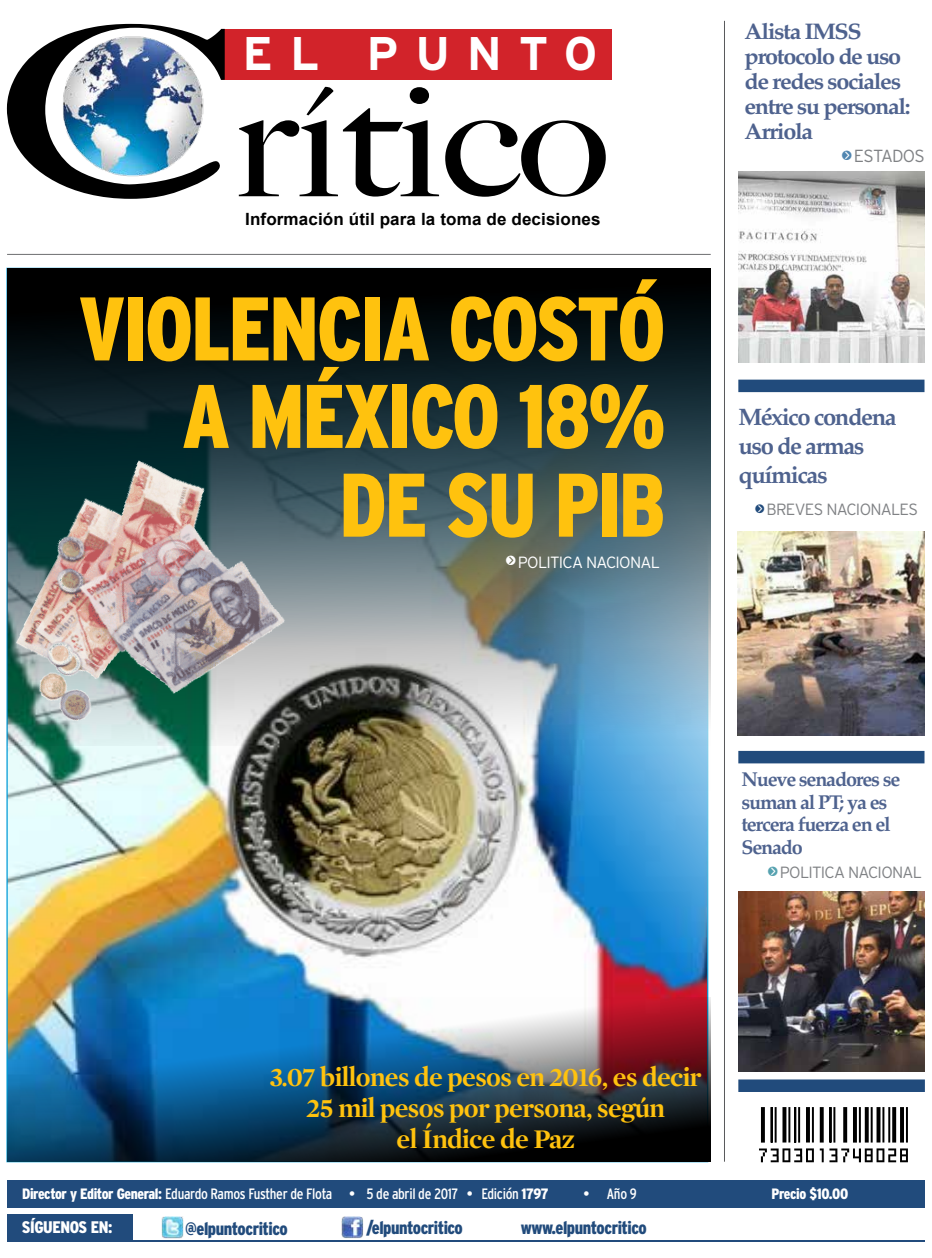
<style>
.page{position:relative;width:932px;height:1258px;background:#fff}
.page>*{position:absolute;margin:0;border:0;box-sizing:border-box;transform-origin:0 0}
.t1{font:900 condensed 90px/88.1px "Interstate";letter-spacing:-.025em;color:#ffc20e;text-align:right;scale:.95 1}
.t2{font:700 47.12px "Interstate";letter-spacing:.355em;color:#fff}
.t3{font:700 27.5px/31.2px "Mercury Display";letter-spacing:-.02em;color:#ffc20e;text-align:center}
.t4{font:700 23.75px/28.8px "Palatino";letter-spacing:-.06em;color:#4e628e}
.t5{font:700 22.5px/25px "Palatino";letter-spacing:-.06em;color:#4e628e;scale:1.04 1}
.t6{font:700 20px/22.5px "Palatino";letter-spacing:-.055em;color:#4e628e}
.t7{font:900 condensed 18px "Interstate";letter-spacing:-.025em;color:#214b7c}
.t8{font:300 17.5px "Interstate";letter-spacing:-.05em;color:#808285}
.t9{font:700 16.88px "Arial";letter-spacing:.005em;color:#000}
.t10{font:900 condensed 16.75px "Interstate";letter-spacing:-.025em;color:#fff}
.t11{font:300 16.25px "Interstate";letter-spacing:-.05em;color:#808285}
.t12{font:300 16.25px "Interstate";letter-spacing:-.05em;color:#fff}
.t13{font:condensed 15px "Interstate";letter-spacing:-.02em;color:#fff}
.t14{font:900 condensed 15px "Interstate";letter-spacing:-.025em;color:#fff}
.s1{font-family:"KG Arrows";font-weight:400;font-size:17.5px}
.s2{font-family:"KG Arrows";font-weight:400;color:#5186b0}
.s3{font-family:"KG Arrows";font-weight:400;color:#214b7c}
.s4{font-family:"KG Arrows";font-weight:400;font-size:17.5px;color:#56a2b0}
.s5{font-weight:900}
.s6{color:#214b7c}
</style>
<div class="page">
<img style="left:342px;top:1216px;width:21px;height:22px">
<div style="left:7px;top:1215px;width:126px;height:27px;background:#214b7c"></div>
<img style="left:162px;top:1216px;width:21px;height:22px">
<hr style="left:7px;top:1241px;width:918px;height:1px;background:#214b7c">
<div style="left:7px;top:1180px;width:917px;height:28px;background:#214b7c"></div>
<img style="left:8px;top:791px;width:698px;height:206px">
<hr style="left:7px;top:254px;width:704px;height:1px;background:#6d6e71">
<div style="left:222px;top:29px;width:389px;height:50px;background:#d2232a"></div>
<img style="left:7px;top:24px;width:218px;height:175px">
<svg style="left:239px;top:87px;width:367px;height:110px"></svg>
<svg style="left:759px;top:1107px;width:149px;height:55px"></svg>
<div style="left:738px;top:380px;width:186px;height:12px;background:#214b7c"></div>
<div style="left:738px;top:751px;width:186px;height:12px;background:#214b7c"></div>
<div style="left:738px;top:1079px;width:187px;height:13px;background:#214b7c"></div>
<hr style="left:724px;top:21px;width:1px;height:1141px;background:#58595b">
<img style="left:738px;top:172px;width:187px;height:191px">
<img style="left:738px;top:532px;width:186px;height:203px">
<img style="left:738px;top:892px;width:186px;height:180px">
<svg style="left:7px;top:745px;width:702px;height:46px;background:#7d9ba2"></svg>
<svg style="left:7px;top:268px;width:704px;height:477px;background:#384a51"></svg>
<img style="left:6px;top:436px;width:319px;height:354px">
<img style="left:7px;top:997px;width:704px;height:165px">
<h2 class="t2" style="left:243px;top:27px;width:356px">EL PUNTO</h2>
<p class="t9" style="left:245px;top:208px;width:357px">Información útil para la toma de decisiones</p>
<h1 class="t1" style="left:78px;top:284px;width:620px">VIOLENCIA COSTÓ<br>A MÉXICO 18%<br>DE SU PIB</h1>
<p class="t12" style="left:506px;top:553px;width:156px"><span class="s1">u</span>POLITICA NACIONAL</p>
<h3 class="t5" style="left:744px;top:19px;width:161px">Alista IMSS protocolo de uso de redes sociales entre su personal:<br>Arriola</h3>
<p class="t8" style="left:842px;top:146px;width:84px"><span class="s2">u</span>ESTADOS</p>
<h3 class="t4" style="left:738px;top:402px;width:160px">México condena uso de armas químicas</h3>
<p class="t11" style="left:755px;top:500px;width:164px"><span class="s3">u</span>BREVES NACIONALES</p>
<h3 class="t6" style="left:741px;top:767px;width:160px">Nueve senadores se suman al PT; ya es tercera fuerza en el<br>Senado</h3>
<p class="t11" style="left:768px;top:863px;width:156px"><span class="s4">u</span>POLITICA NACIONAL</p>
<h3 class="t3" style="left:270px;top:1060px;width:433px">3.07 billones de pesos en 2016, es decir<br>25 mil pesos por persona, según<br>el Índice de Paz</h3>
<p class="t13" style="left:22px;top:1185px;width:528px"><span class="s5">Director y Editor General:</span> Eduardo Ramos Fusther de Flota • 5 de abril de 2017 • Edición <span class="s5">1797</span></p>
<p class="t13" style="left:583px;top:1185px;width:55px">• Año 9</p>
<p class="t14" style="left:771px;top:1185px;width:78px">Precio $10.00</p>
<p class="t10" style="left:22px;top:1218px;width:96px">SÍGUENOS EN:<span class="s6">:</span></p>
<p class="t7" style="left:185px;top:1218px;width:104px">@elpuntocritico</p>
<p class="t7" style="left:366px;top:1218px;width:98px">/elpuntocritico</p>
<p class="t7" style="left:521px;top:1217px;width:127px">www.elpuntocritico</p>
</div>
